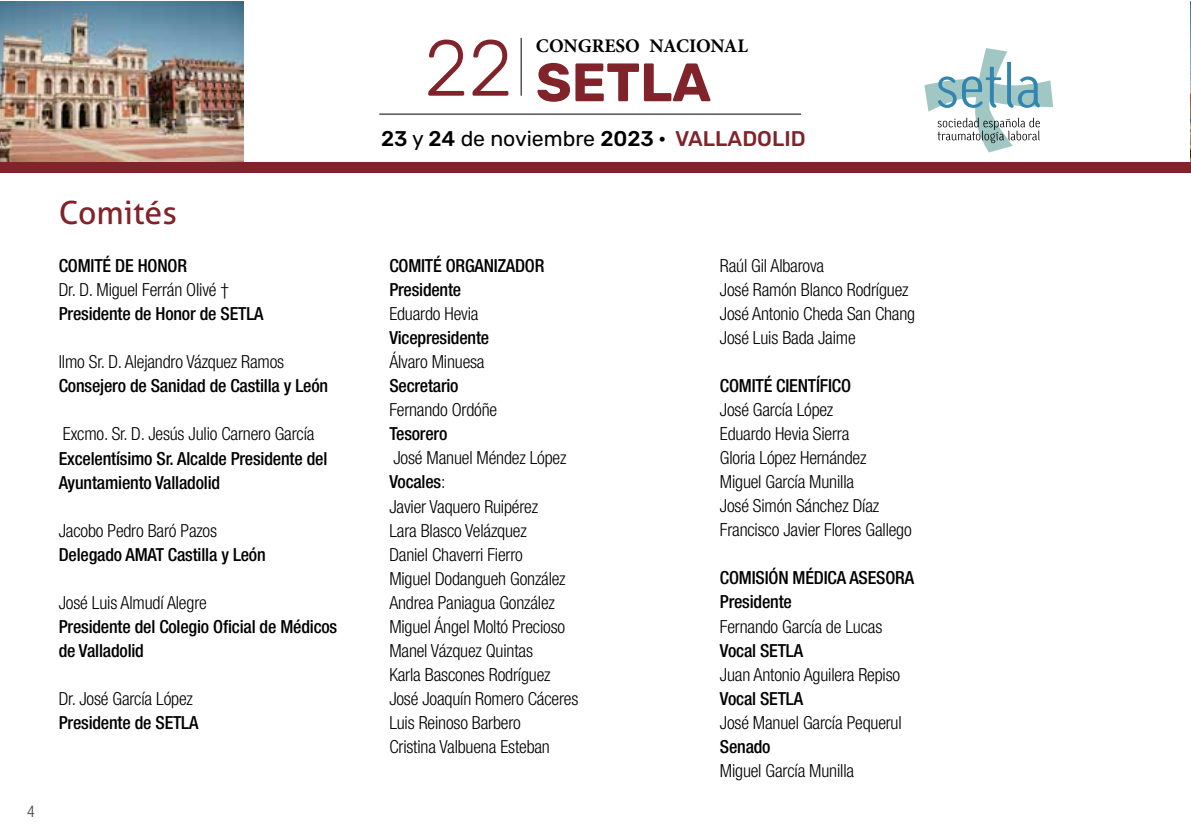
<style>
.page{position:relative;width:1191px;height:840px;background:#fff}
.page>*{position:absolute;margin:0;border:0;box-sizing:border-box;transform-origin:0 0}
.t1{font:300 79px "Rubik";color:#80232a}
.t2{font:700 54px "Rubik";color:#80232a}
.t3{font:32px "Aller";color:#80232a}
.t4{font:21.2px "Rubik";color:#000}
.t5{font:700 19.2px "Minion Pro";letter-spacing:-.005em;color:#000}
.t6{font:300 condensed 18px/24px "Helvetica Neue LT Com";letter-spacing:-.01em;color:#000}
.t7{font:500 condensed 18px/24px "Helvetica Neue LT Com";letter-spacing:-.01em;color:#000}
.t8{font:300 condensed 16px "Helvetica Neue LT Com";color:#414042}
.s1{font-weight:500}
.s2{font-weight:500;color:#80232a}
</style>
<div class="page">
<svg style="left:924px;top:48px;width:129px;height:104px"></svg>
<hr style="left:521px;top:38px;width:1px;height:58px;background:#000">
<hr style="left:379px;top:114px;width:422px;height:1px;background:#000">
<img style="left:0;top:1px;width:243px;height:160px">
<div style="left:0;top:162px;width:1191px;height:10px;background:#80232a"></div>
<img style="left:1190px;top:1px;width:1px;height:160px">
<h3 class="t3" style="left:59px;top:192px;width:120px">Comités</h3>
<p class="t7" style="left:59px;top:253px;width:130px">COMITÉ DE HONOR</p>
<p class="t6" style="left:59px;top:278px;width:172px">Dr. D. Miguel Ferrán Olivé †</p>
<p class="t7" style="left:59px;top:301px;width:206px">Presidente de Honor de SETLA</p>
<p class="t6" style="left:59px;top:350px;width:227px">Ilmo Sr. D. Alejandro Vázquez Ramos</p>
<p class="t7" style="left:59px;top:373px;width:271px">Consejero de Sanidad de Castilla y León</p>
<p class="t6" style="left:63px;top:422px;width:253px">Excmo. Sr. D. Jesús Julio Carnero García</p>
<p class="t7" style="left:59px;top:445px;width:270px">Excelentísimo Sr. Alcalde Presidente del<br>Ayuntamiento Valladolid</p>
<p class="t6" style="left:59px;top:518px;width:160px">Jacobo Pedro Baró Pazos</p>
<p class="t7" style="left:59px;top:541px;width:208px">Delegado AMAT Castilla y León</p>
<p class="t6" style="left:59px;top:590px;width:149px">José Luis Almudí Alegre</p>
<p class="t7" style="left:59px;top:613px;width:280px">Presidente del Colegio Oficial de Médicos de Valladolid</p>
<p class="t6" style="left:59px;top:686px;width:135px">Dr. José García López</p>
<p class="t7" style="left:59px;top:709px;width:141px">Presidente de SETLA</p>
<p class="t8" style="left:27px;top:802px;width:9px">4</p>
<p class="t5" style="left:536px;top:32px;width:214px">CONGRESO NACIONAL</p>
<h2 class="t2" style="left:536px;top:51px;width:176px">SETLA</h2>
<p class="t4" style="left:381px;top:127px;width:426px"><span class="s1">23</span> y <span class="s1">24</span> de noviembre <span class="s1">2023 ·</span> <span class="s2">VALLADOLID</span></p>
<h1 class="t1" style="left:424px;top:24px;width:90px">22</h1>
<p class="t7" style="left:389px;top:253px;width:156px">COMITÉ ORGANIZADOR<br>Presidente</p>
<p class="t6" style="left:389px;top:302px;width:91px">Eduardo Hevia</p>
<p class="t7" style="left:389px;top:325px;width:101px">Vicepresidente</p>
<p class="t6" style="left:389px;top:350px;width:97px">Álvaro Minuesa</p>
<p class="t7" style="left:389px;top:373px;width:71px">Secretario</p>
<p class="t6" style="left:389px;top:398px;width:109px">Fernando Ordóñe</p>
<p class="t7" style="left:389px;top:421px;width:59px">Tesorero</p>
<p class="t6" style="left:389px;top:446px;width:190px">José Manuel Méndez López<br><span class="s1">Vocales</span>:<br>Javier Vaquero Ruipérez<br>Lara Blasco Velázquez<br>Daniel Chaverri Fierro<br>Miguel Dodangueh González<br>Andrea Paniagua González<br>Miguel Ángel Moltó Precioso<br>Manel Vázquez Quintas<br>Karla Bascones Rodríguez<br>José Joaquín Romero Cáceres<br>Luis Reinoso Barbero<br>Cristina Valbuena Esteban</p>
<p class="t6" style="left:720px;top:253px;width:197px">Raúl Gil Albarova<br>José Ramón Blanco Rodríguez<br>José Antonio Cheda San Chang<br>José Luis Bada Jaime</p>
<p class="t7" style="left:720px;top:373px;width:133px">COMITÉ CIENTÍFICO</p>
<p class="t6" style="left:720px;top:397px;width:193px">José García López<br>Eduardo Hevia Sierra<br>Gloria López Hernández<br>Miguel García Munilla<br>José Simón Sánchez Díaz<br>Francisco Javier Flores Gallego</p>
<p class="t7" style="left:720px;top:565px;width:196px">COMISIÓN MÉDICA ASESORA<br>Presidente</p>
<p class="t6" style="left:720px;top:613px;width:164px">Fernando García de Lucas</p>
<p class="t7" style="left:720px;top:637px;width:85px">Vocal SETLA</p>
<p class="t6" style="left:720px;top:661px;width:182px">Juan Antonio Aguilera Repiso</p>
<p class="t7" style="left:720px;top:685px;width:85px">Vocal SETLA</p>
<p class="t6" style="left:720px;top:709px;width:183px">José Manuel García Pequerul</p>
<p class="t7" style="left:720px;top:733px;width:52px">Senado</p>
<p class="t6" style="left:720px;top:757px;width:136px">Miguel García Munilla</p>
</div>
